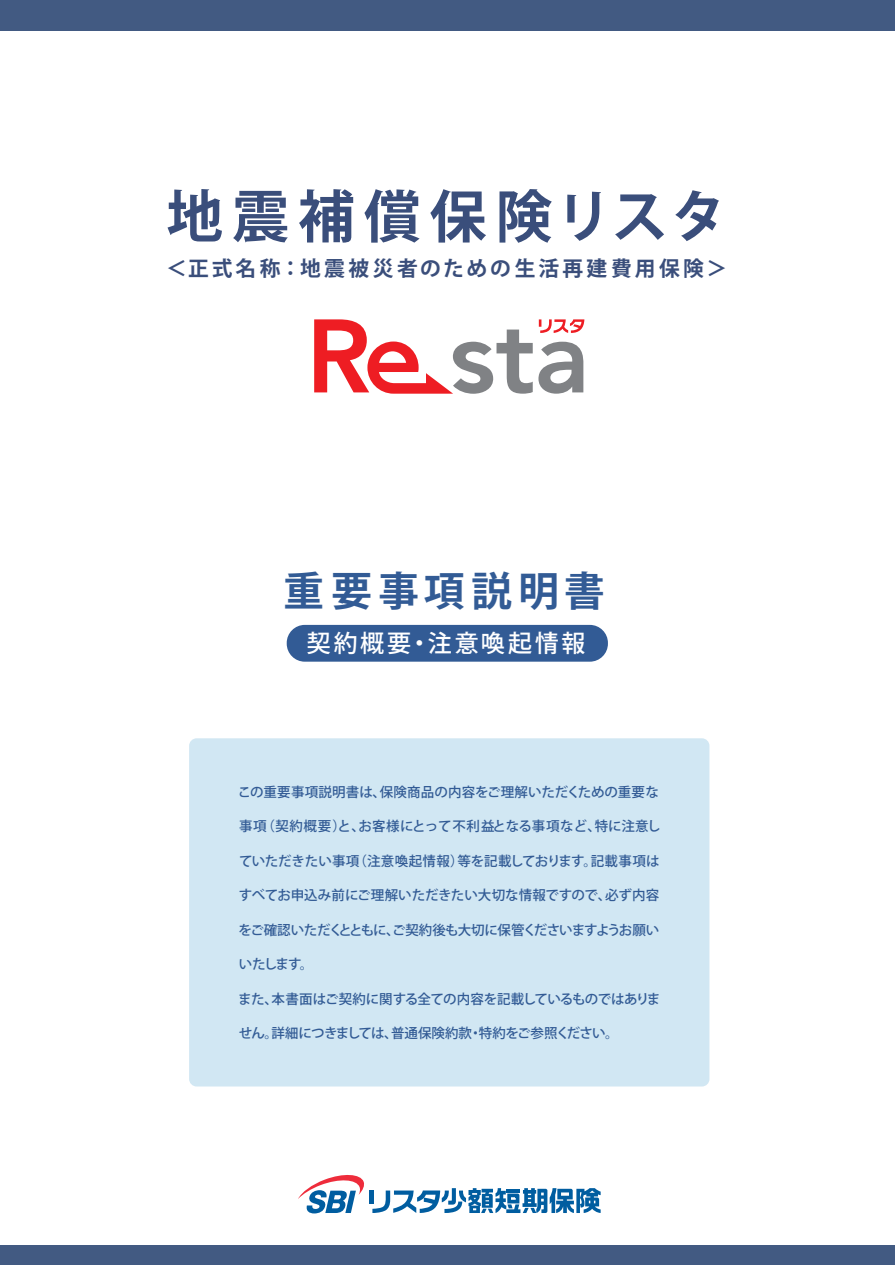
<style>
.page{position:relative;width:895px;height:1265px;background:#fff}
.page>*{position:absolute;margin:0;border:0;box-sizing:border-box;transform-origin:0 0}
.t1{font:700 56.7px "Koz Go Pr 6 N";letter-spacing:.16em;color:#3a4e7b}
.t2{font:700 40.5px "Koz Go Pr 6 N";letter-spacing:.16em;color:#325b95}
.t3{font:500 24px "Koz Go Pr 6 N";letter-spacing:.12em;color:#fff}
.t4{font:700 20.7px "Koz Go Pr 6 N";letter-spacing:.16em;color:#3a4e7b}
.t5{font:500 13.5px "Koz Go Pr 6 N";letter-spacing:-.01em;color:#325b95}
.t6{font:500 13.5px "Koz Go Pr 6 N";letter-spacing:-.06em;color:#325b95}
.t7{font:500 13.5px "Koz Go Pr 6 N";letter-spacing:.01em;color:#325b95}
.t8{font:500 13.5px "Koz Go Pr 6 N";letter-spacing:-.04em;color:#325b95}
.t9{font:500 13.5px "Koz Go Pr 6 N";letter-spacing:-.05em;color:#325b95}
</style>
<div class="page">
<svg style="left:298px;top:1175px;width:66px;height:38px"></svg>
<svg style="left:372px;top:1188px;width:228px;height:24px"></svg>
<div style="left:369px;top:1190px;width:5px;height:14px;background:#005da0"></div>
<div style="left:287px;top:625px;width:321px;height:36px;background:#325b95;border-radius:18px"></div>
<div style="left:0;top:0;width:894px;height:31px;background:#425a82"></div>
<div style="left:0;top:1244px;width:894px;height:20px;background:#425a82"></div>
<svg style="left:538px;top:319px;width:46px;height:14px"></svg>
<svg style="left:538px;top:342px;width:45px;height:51px"></svg>
<svg style="left:314px;top:319px;width:218px;height:75px"></svg>
<div style="left:189px;top:738px;width:520px;height:348px;background:#d1e7f3;border-radius:8px"></div>
<h1 class="t1" style="left:166px;top:184px;width:562px">地震補償保険リスタ</h1>
<h3 class="t4" style="left:166px;top:257px;width:562px">＜正式名称：地震被災者のための生活再建費用保険＞</h3>
<h2 class="t2" style="left:283px;top:568px;width:322px">重要事項説明書</h2>
<h3 class="t3" style="left:307px;top:630px;width:280px">契約概要・注意喚起情報</h3>
<p class="t5" style="left:238px;top:784px;width:422px">この重要事項説明書は、保険商品の内容をご理解いただくための重要な</p>
<p class="t7" style="left:239px;top:818px;width:423px">事項（契約概要）と、お客様にとって不利益となる事項など、特に注意し</p>
<p class="t5" style="left:239px;top:853px;width:422px">ていただきたい事項（注意喚起情報）等を記載しております。記載事項は</p>
<p class="t5" style="left:239px;top:887px;width:422px">すべてお申込み前にご理解いただきたい大切な情報ですので、必ず内容</p>
<p class="t6" style="left:238px;top:922px;width:422px">をご確認いただくとともに、ご契約後も大切に保管くださいますようお願い</p>
<p class="t5" style="left:239px;top:956px;width:76px">いたします。</p>
<p class="t8" style="left:238px;top:991px;width:423px">また、本書面はご契約に関する全ての内容を記載しているものではありま</p>
<p class="t9" style="left:239px;top:1025px;width:381px">せん。詳細につきましては、普通保険約款・特約をご参照ください。</p>
</div>
